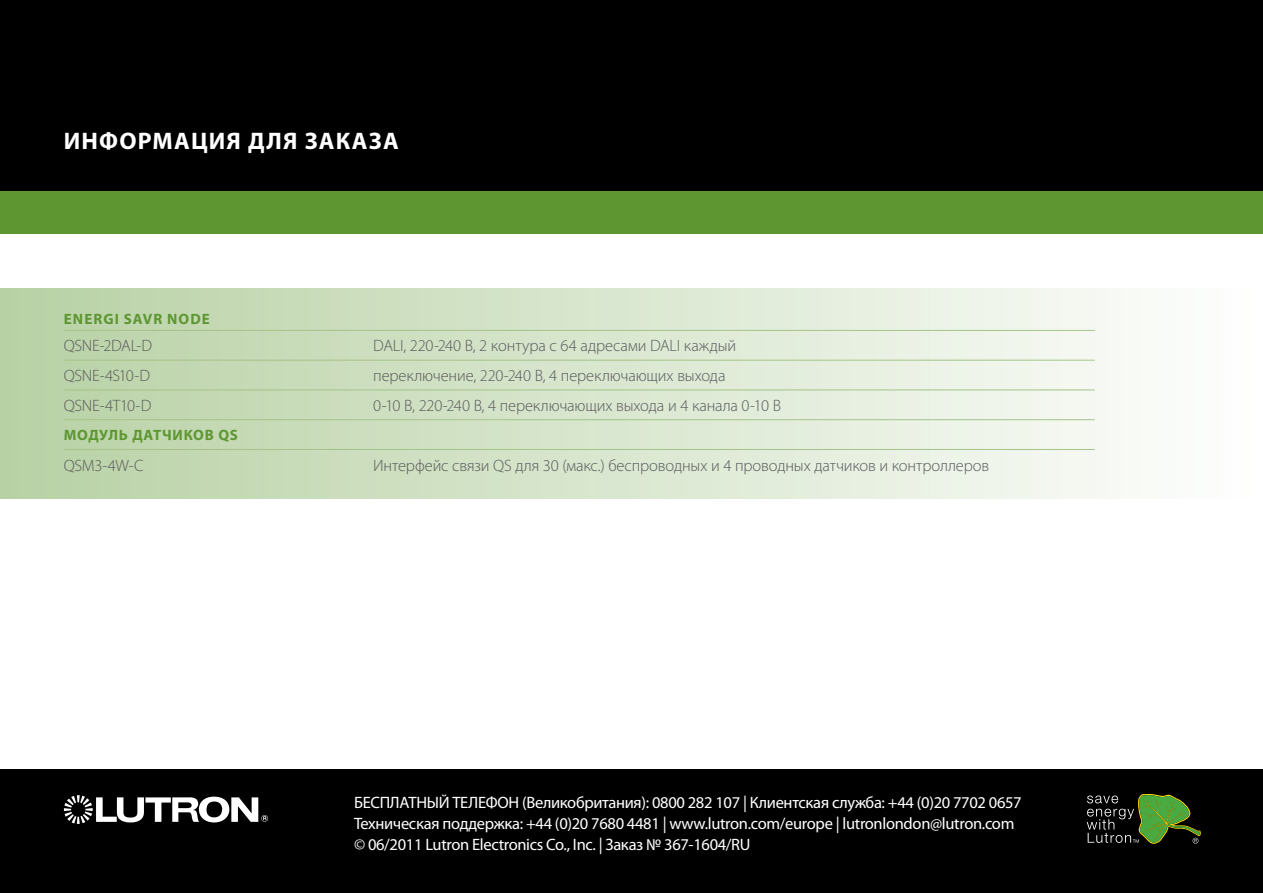
<style>
.page{position:relative;width:1263px;height:893px;background:#fff}
.page>*{position:absolute;margin:0;border:0;box-sizing:border-box;transform-origin:0 0}
.t1{font:700 24px "Myriad Pro";letter-spacing:.05em;color:#fff}
.t2{font:300 16.5px "Myriad Pro";letter-spacing:-.01em;color:#58595b}
.t3{font:16.5px/21px "Myriad Pro";letter-spacing:-.02em;color:#fff}
.t4{font:300 16.5px "Myriad Pro";letter-spacing:-.03em;color:#58595b}
.t5{font:700 15px "Myriad Pro";letter-spacing:.05em;color:#5e9732}
.t6{font:700 15px "Myriad Pro";letter-spacing:.07em;color:#5e9732}
</style>
<div class="page">
<div style="left:0;top:0;width:1263px;height:191px;background:#000"></div>
<div style="left:0;top:770px;width:1263px;height:123px;background:#000"></div>
<div style="left:0;top:191px;width:1263px;height:43px;background:#5e9732"></div>
<svg style="left:64px;top:795px;width:204px;height:29px"></svg>
<hr style="left:64px;top:330px;width:1031px;height:1px;background:#a5c38a">
<hr style="left:64px;top:360px;width:1031px;height:1px;background:#a5c38a">
<hr style="left:64px;top:390px;width:1031px;height:1px;background:#a5c38a">
<hr style="left:64px;top:419px;width:1031px;height:1px;background:#a5c38a">
<hr style="left:64px;top:449px;width:1031px;height:1px;background:#a5c38a">
<svg style="left:1087px;top:794px;width:114px;height:50px"></svg>
<h1 class="t1" style="left:64px;top:132px;width:337px">ИНФОРМАЦИЯ ДЛЯ ЗАКАЗА</h1>
<p class="t6" style="left:64px;top:313px;width:147px">ENERGI SAVR NODE</p>
<p class="t2" style="left:64px;top:340px;width:90px">QSNE-2DAL-D</p>
<p class="t2" style="left:373px;top:340px;width:364px">DALI, 220-240 В, 2 контура с 64 адресами DALI каждый</p>
<p class="t4" style="left:64px;top:369px;width:88px">QSNE-4S10-D</p>
<p class="t2" style="left:373px;top:369px;width:354px">переключение, 220-240 В, 4 переключающих выхода</p>
<p class="t2" style="left:64px;top:399px;width:89px">QSNE-4T10-D</p>
<p class="t2" style="left:373px;top:399px;width:409px">0-10 В, 220-240 В, 4 переключающих выхода и 4 канала 0-10 В</p>
<p class="t5" style="left:64px;top:429px;width:176px">МОДУЛЬ ДАТЧИКОВ QS</p>
<p class="t2" style="left:64px;top:459px;width:81px">QSM3-4W-C</p>
<p class="t2" style="left:373px;top:459px;width:617px">Интерфейс связи QS для 30 (макс.) беспроводных и 4 проводных датчиков и контроллеров</p>
<p class="t3" style="left:354px;top:791px;width:669px">БЕСПЛАТНЫЙ ТЕЛЕФОН (Великобритания): 0800 282 107 | Клиентская служба: +44 (0)20 7702 0657<br>Техническая поддержка: +44 (0)20 7680 4481 | www.lutron.com/europe | lutronlondon@lutron.com © 06/2011 Lutron Electronics Co., Inc. | Заказ № 367-1604/RU</p>
</div>
